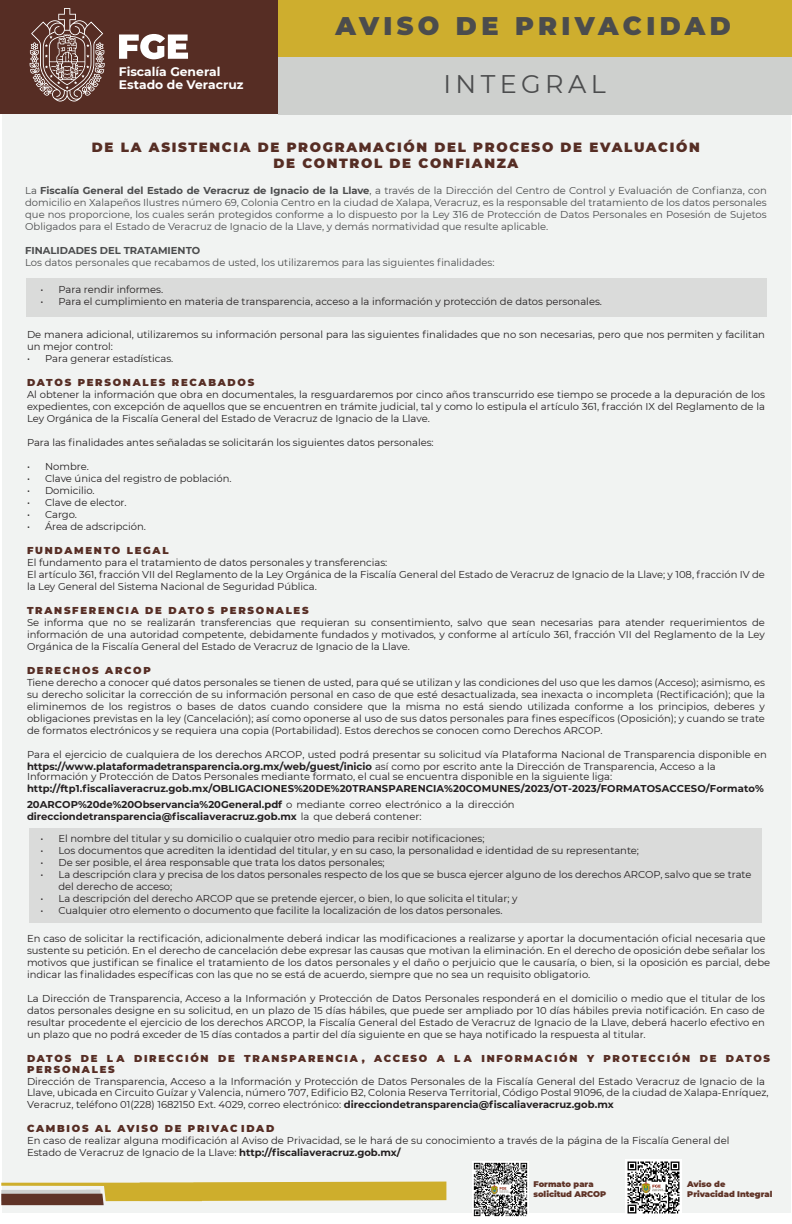
<style>
.page{position:relative;width:792px;height:1224px;background:#fff}
.page>*{position:absolute;margin:0;border:0;box-sizing:border-box;transform-origin:0 0}
.t1{font:900 25.5px "Montserrat";letter-spacing:.175em;color:#4b4c4d}
.t2{font:25.5px "Montserrat";letter-spacing:.175em;color:#4b4c4d}
.t3{font:900 13.3px/16px "Montserrat";letter-spacing:.125em;color:#562d24;text-align:center}
.t4{font:700 12.3px/13.1px "Montserrat";color:#fff}
.t5{font:10px/12px "Montserrat";color:#231f20}
.t6{font:10px/12px "Montserrat";color:#4b4c4d;text-align:justify}
.t7{font:700 10px/16.1px "Montserrat";letter-spacing:.005em;color:#231f20}
.t8{font:900 10px/11.5px "Montserrat";letter-spacing:.175em;color:#562d24}
.t9{font:700 10px "Montserrat";color:#4b4c4d}
.t10{font:900 8.2px/9.8px "Montserrat";color:#5f3327}
.s1{font-weight:700}
.s2{font-weight:400}
</style>
<div class="page">
<div style="left:2px;top:57px;width:789px;height:1156px;background:#f1f3f2"></div>
<img style="left:625px;top:1159px;width:57px;height:55px">
<img style="left:472px;top:1161px;width:57px;height:56px">
<div style="left:0;top:0;width:279px;height:114px;background:#562d24"></div>
<div style="left:278px;top:0;width:514px;height:58px;background:#ceae2e"></div>
<div style="left:278px;top:57px;width:514px;height:58px;background:#ced0ce"></div>
<svg style="left:119px;top:34px;width:69px;height:25px"></svg>
<svg style="left:30px;top:8px;width:75px;height:94px"></svg>
<div style="left:27px;top:278px;width:740px;height:38px;background:#dadbda"></div>
<svg style="left:1px;top:1182px;width:445px;height:23px"></svg>
<div style="left:30px;top:828px;width:732px;height:95px;background:#dadbda"></div>
<p class="t4" style="left:119px;top:64px;width:126px">Fiscalía General<br>Estado de Veracruz</p>
<h1 class="t1" style="left:335px;top:7px;width:397px">AVISO DE PRIVACIDAD</h1>
<h1 class="t2" style="left:443px;top:66px;width:164px">INTEGRAL</h1>
<h2 class="t3" style="left:92px;top:138px;width:609px">DE LA ASISTENCIA DE PROGRAMACIÓN DEL PROCESO DE EVALUACIÓN<br>DE CONTROL DE CONFIANZA</h2>
<p class="t6" style="left:25px;top:184px;width:743px">La <span class="s1">Fiscalía General del Estado de Veracruz de Ignacio de la Llave</span>, a través de la Dirección del Centro de Control y Evaluación de Confianza, con domicilio en Xalapeños Ilustres número 69, Colonia Centro en la ciudad de Xalapa, Veracruz, es la responsable del tratamiento de los datos personales que nos proporcione, los cuales serán protegidos conforme a lo dispuesto por la Ley 316 de Protección de Datos Personales en Posesión de Sujetos Obligados para el Estado de Veracruz de Ignacio de la Llave, y demás normatividad que resulte aplicable.</p>
<p class="t9" style="left:25px;top:243px;width:177px">FINALIDADES DEL TRATAMIENTO</p>
<p class="t6" style="left:25px;top:256px;width:471px">Los datos personales que recabamos de usted, los utilizaremos para las siguientes finalidades:</p>
<p class="t5" style="left:41px;top:283px;width:124px">• Para rendir informes.</p>
<p class="t5" style="left:41px;top:295px;width:563px">• Para el cumplimiento en materia de transparencia, acceso a la información y protección de datos personales.</p>
<p class="t5" style="left:27px;top:328px;width:740px">De manera adicional, utilizaremos su información personal para las siguientes finalidades que no son necesarias, pero que nos permiten y facilitan un mejor control:</p>
<p class="t5" style="left:27px;top:352px;width:148px">• Para generar estadísticas.</p>
<p class="t8" style="left:27px;top:376px;width:229px">DATOS PERSONALES RECABADOS</p>
<p class="t5" style="left:27px;top:388px;width:740px;text-align:justify">Al obtener la información que obra en documentales, la resguardaremos por cinco años transcurrido ese tiempo se procede a la depuración de los expedientes, con excepción de aquellos que se encuentren en trámite judicial, tal y como lo estipula el artículo 361, fracción IX del Reglamento de la Ley Orgánica de la Fiscalía General del Estado de Veracruz de Ignacio de la Llave.</p>
<p class="t5" style="left:27px;top:436px;width:408px">Para las finalidades antes señaladas se solicitarán los siguientes datos personales:</p>
<p class="t5" style="left:27px;top:460px;width:63px">• Nombre.</p>
<p class="t5" style="left:27px;top:472px;width:206px">• Clave única del registro de población.</p>
<p class="t5" style="left:27px;top:484px;width:69px">• Domicilio.</p>
<p class="t5" style="left:27px;top:496px;width:101px">• Clave de elector.</p>
<p class="t5" style="left:27px;top:508px;width:51px">• Cargo.</p>
<p class="t5" style="left:27px;top:520px;width:120px">• Área de adscripción.</p>
<p class="t8" style="left:27px;top:544px;width:143px">FUNDAMENTO LEGAL</p>
<p class="t5" style="left:27px;top:556px;width:739px">El fundamento para el tratamiento de datos personales y transferencias:<br>El artículo 361, fracción VII del Reglamento de la Ley Orgánica de la Fiscalía General del Estado de Veracruz de Ignacio de la Llave; y 108, fracción IV de la Ley General del Sistema Nacional de Seguridad Pública.</p>
<p class="t8" style="left:27px;top:604px;width:283px">TRANSFERENCIA DE DATO S PERSONALES</p>
<p class="t5" style="left:27px;top:616px;width:739px;text-align:justify">Se informa que no se realizarán transferencias que requieran su consentimiento, salvo que sean necesarias para atender requerimientos de información de una autoridad competente, debidamente fundados y motivados, y conforme al artículo 361, fracción VII del Reglamento de la Ley Orgánica de la Fiscalía General del Estado de Veracruz de Ignacio de la Llave.</p>
<p class="t8" style="left:27px;top:664px;width:125px">DERECHOS ARCOP</p>
<p class="t5" style="left:27px;top:676px;width:740px;text-align:justify">Tiene derecho a conocer qué datos personales se tienen de usted, para qué se utilizan y las condiciones del uso que les damos (Acceso); asimismo, es su derecho solicitar la corrección de su información personal en caso de que esté desactualizada, sea inexacta o incompleta (Rectificación); que la eliminemos de los registros o bases de datos cuando considere que la misma no está siendo utilizada conforme a los principios, deberes y obligaciones previstas en la ley (Cancelación); así como oponerse al uso de sus datos personales para fines específicos (Oposición); y cuando se trate de formatos electrónicos y se requiera una copia (Portabilidad). Estos derechos se conocen como Derechos ARCOP.</p>
<p class="t5" style="left:27px;top:748px;width:741px">Para el ejercicio de cualquiera de los derechos ARCOP, usted podrá presentar su solicitud vía Plataforma Nacional de Transparencia disponible en <span class="s1">https://www.plataformadetransparencia.org.mx/web/guest/inicio</span> así como por escrito ante la Dirección de Transparencia, Acceso a la</p>
<p class="t5" style="left:27px;top:770px;width:587px">Información y Protección de Datos Personales mediante formato, el cual se encuentra disponible en la siguiente liga:</p>
<p class="t7" style="left:27px;top:780px;width:738px">http://ftp1.fiscaliaveracruz.gob.mx/OBLIGACIONES%20DE%20TRANSPARENCIA%20COMUNES/2023/OT-2023/FORMATOSACCESO/Formato%<br>20ARCOP%20de%20Observancia%20General.pdf <span class="s2">o mediante correo electrónico a la dirección</span></p>
<p class="t7" style="left:27px;top:808px;width:396px">direcciondetransparencia@fiscaliaveracruz.gob.mx <span class="s2">la que deberá contener:</span></p>
<p class="t5" style="left:41px;top:832px;width:446px">• El nombre del titular y su domicilio o cualquier otro medio para recibir notificaciones;</p>
<p class="t5" style="left:41px;top:844px;width:600px">• Los documentos que acrediten la identidad del titular, y en su caso, la personalidad e identidad de su representante;</p>
<p class="t5" style="left:41px;top:856px;width:346px">• De ser posible, el área responsable que trata los datos personales;</p>
<p class="t5" style="left:59px;top:868px;width:694px;text-indent:-18px">• La descripción clara y precisa de los datos personales respecto de los que se busca ejercer alguno de los derechos ARCOP, salvo que se trate del derecho de acceso;</p>
<p class="t5" style="left:41px;top:892px;width:479px">• La descripción del derecho ARCOP que se pretende ejercer, o bien, lo que solicita el titular; y</p>
<p class="t5" style="left:41px;top:904px;width:464px">• Cualquier otro elemento o documento que facilite la localización de los datos personales.</p>
<p class="t5" style="left:27px;top:932px;width:745px">En caso de solicitar la rectificación, adicionalmente deberá indicar las modificaciones a realizarse y aportar la documentación oficial necesaria que sustente su petición. En el derecho de cancelación debe expresar las causas que motivan la eliminación. En el derecho de oposición debe señalar los motivos que justifican se finalice el tratamiento de los datos personales y el daño o perjuicio que le causaría, o bien, si la oposición es parcial, debe indicar las finalidades específicas con las que no se está de acuerdo, siempre que no sea un requisito obligatorio.</p>
<p class="t5" style="left:27px;top:992px;width:740px;text-align:justify">La Dirección de Transparencia, Acceso a la Información y Protección de Datos Personales responderá en el domicilio o medio que el titular de los datos personales designe en su solicitud, en un plazo de 15 días hábiles, que puede ser ampliado por 10 días hábiles previa notificación. En caso de resultar procedente el ejercicio de los derechos ARCOP, la Fiscalía General del Estado de Veracruz de Ignacio de la Llave, deberá hacerlo efectivo en un plazo que no podrá exceder de 15 días contados a partir del día siguiente en que se haya notificado la respuesta al titular.</p>
<p class="t8" style="left:27px;top:1052px;width:745px">DATOS DE L A DIRECCIÓN DE TRANSPARENCIA , ACCESO A L A INFORMACIÓN Y PROTECCIÓN DE DATOS<br>PERSONALES</p>
<p class="t5" style="left:27px;top:1075px;width:743px;line-height:11.5px">Dirección de Transparencia, Acceso a la Información y Protección de Datos Personales de la Fiscalía General del Estado Veracruz de Ignacio de la<br>Llave, ubicada en Circuito Guízar y Valencia, número 707, Edificio B2, Colonia Reserva Territorial, Código Postal 91096, de la ciudad de Xalapa-Enríquez,<br>Veracruz, teléfono 01(228) 1682150 Ext. 4029, correo electrónico: <span class="s1">direcciondetransparencia@fiscaliaveracruz.gob.mx</span></p>
<p class="t8" style="left:27px;top:1122px;width:249px">CAMBIOS AL AVISO DE PRIVAC IDAD</p>
<p class="t5" style="left:27px;top:1134px;width:704px">En caso de realizar alguna modificación al Aviso de Privacidad, se le hará de su conocimiento a través de la página de la Fiscalía General del<br>Estado de Veracruz de Ignacio de la Llave: <span class="s1">http://fiscaliaveracruz.gob.mx/</span></p>
<p class="t10" style="left:533px;top:1179px;width:74px">Formato para solicitud ARCOP</p>
<p class="t10" style="left:687px;top:1179px;width:87px">Aviso de<br>Privacidad Integral</p>
</div>
